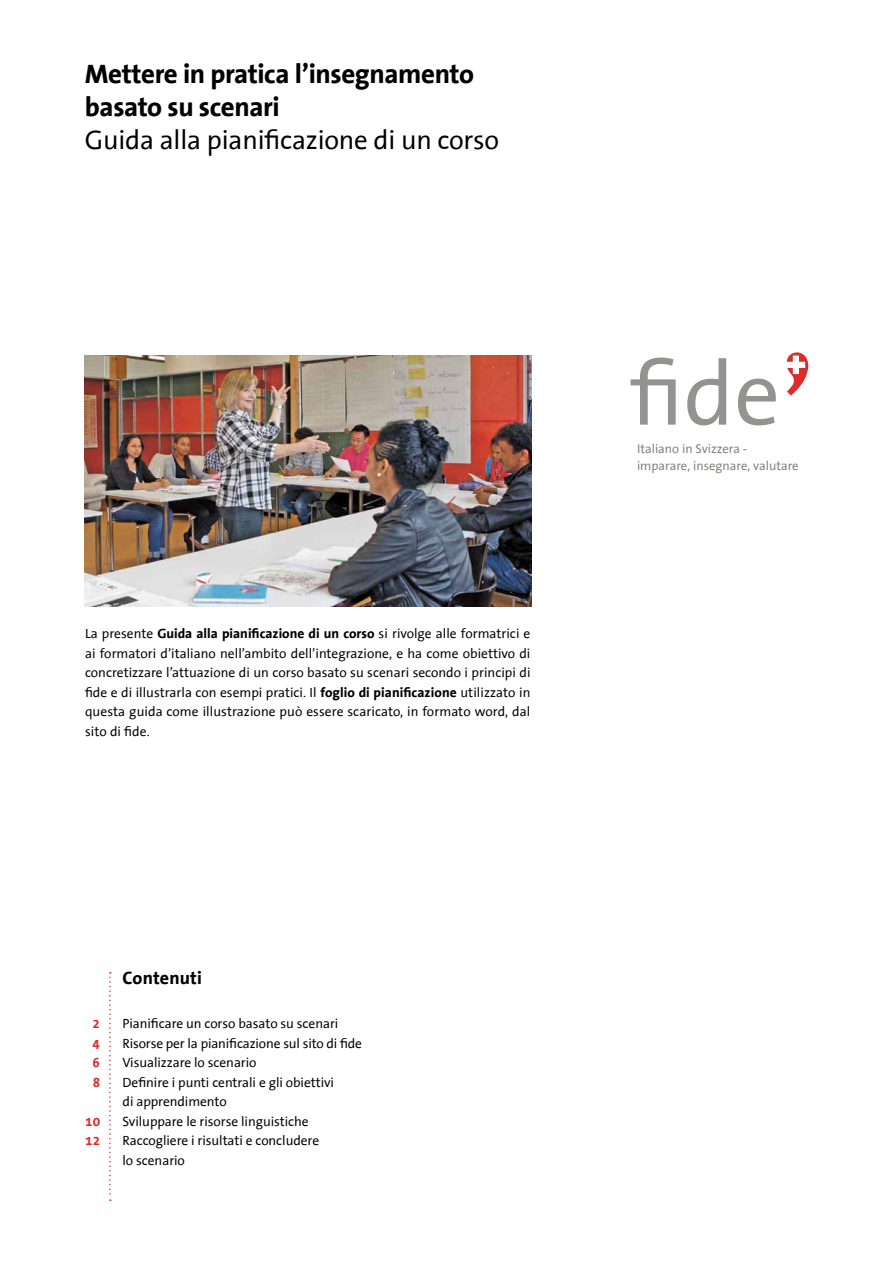
<style>
.page{position:relative;width:893px;height:1263px;background:#fff}
.page>*{position:absolute;margin:0;border:0;box-sizing:border-box;transform-origin:0 0}
.t1{font:700 27px/33px "The Sans Office";letter-spacing:-.015em;color:#000}
.t2{font:27px "The Sans Office";letter-spacing:-.01em;color:#000}
.t3{font:700 18px "The Sans Office";letter-spacing:.01em;color:#000}
.t4{font:13.5px/19.5px "The Sans Office";letter-spacing:-.005em;color:#000}
.t5{font:700 13.5px "The Sans Office";color:#df2b2a}
.t6{font:12.75px/16.5px "The Sans Office";color:#817e7b}
.s1{font-weight:700}
</style>
<div class="page">
<img style="left:85px;top:355px;width:446px;height:252px">
<svg style="left:109px;top:972px;width:2px;height:229px"></svg>
<svg style="left:630px;top:358px;width:46px;height:67px"></svg>
<svg style="left:687px;top:358px;width:39px;height:67px"></svg>
<svg style="left:738px;top:379px;width:38px;height:46px"></svg>
<svg style="left:787px;top:352px;width:21px;height:43px"></svg>
<h1 class="t1" style="left:85px;top:58px;width:391px">Mettere in pratica l’insegnamento basato su scenari</h1>
<h1 class="t2" style="left:85px;top:126px;width:416px">Guida alla pianificazione di un corso</h1>
<p class="t4" style="left:85px;top:624px;width:447px;text-align:justify">La presente <span class="s1">Guida alla pianificazione di un corso</span> si rivolge alle formatrici e ai formatori d’italiano nell’ambito dell’integrazione, e ha come obiettivo di concretizzare l’attuazione di un corso basato su scenari secondo i principi di fide e di illustrarla con esempi pratici. Il <span class="s1">foglio di pianificazione</span> utilizzato in questa guida come illustrazione può essere scaricato, in formato word, dal sito di fide.</p>
<h2 class="t3" style="left:123px;top:968px;width:81px">Contenuti</h2>
<p class="t5" style="left:92px;top:1017px;width:9px">2</p>
<p class="t4" style="left:123px;top:1014px;width:217px">Pianificare un corso basato su scenari</p>
<p class="t5" style="left:92px;top:1036px;width:9px">4</p>
<p class="t4" style="left:123px;top:1034px;width:241px">Risorse per la pianificazione sul sito di fide</p>
<p class="t5" style="left:92px;top:1056px;width:9px">6</p>
<p class="t4" style="left:123px;top:1053px;width:136px">Visualizzare lo scenario</p>
<p class="t5" style="left:93px;top:1075px;width:9px">8</p>
<p class="t4" style="left:123px;top:1073px;width:213px">Definire i punti centrali e gli obiettivi di apprendimento</p>
<p class="t5" style="left:85px;top:1114px;width:16px">10</p>
<p class="t4" style="left:123px;top:1112px;width:188px">Sviluppare le risorse linguistiche</p>
<p class="t5" style="left:85px;top:1133px;width:16px">12</p>
<p class="t4" style="left:123px;top:1131px;width:198px">Raccogliere i risultati e concludere lo scenario</p>
<p class="t6" style="left:637px;top:441px;width:163px">Italiano in Svizzera - imparare, insegnare, valutare</p>
</div>
